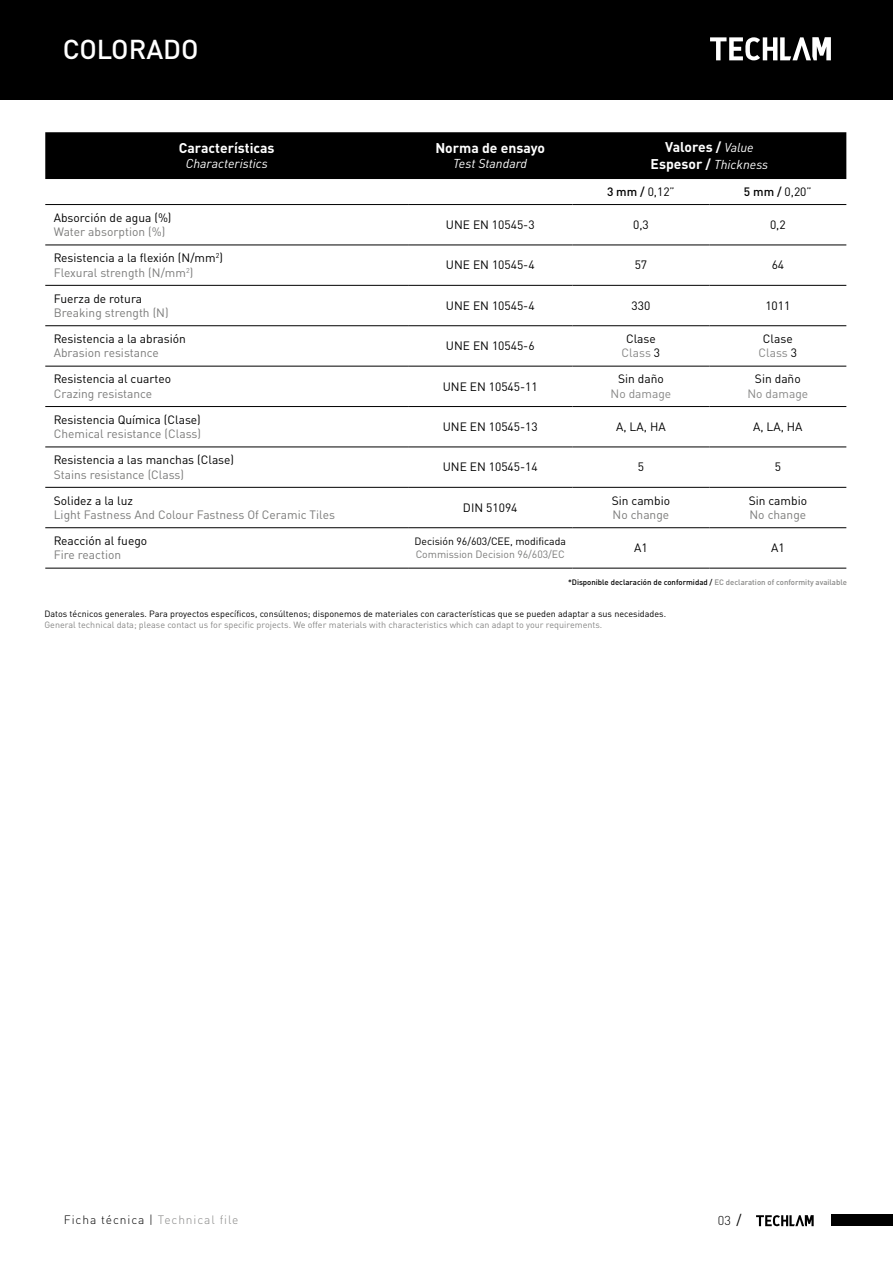
<style>
.page{position:relative;width:893px;height:1263px;background:#fff}
.page>*{position:absolute;margin:0;border:0;box-sizing:border-box;transform-origin:0 0}
.t1{font:500 27px "DIN Pro";color:#fff}
.t2{font:700 13.95px "DIN Pro";color:#fff}
.t3{font:italic 12.75px "DIN Pro";color:#fff}
.t4{font:300 12.75px "DIN Pro";color:#000}
.t5{font:12px/14.4px "DIN Pro";color:#000;text-align:center}
.t6{font:12px "DIN Pro";color:#7b7b7a}
.t7{font:300 12px "DIN Pro";letter-spacing:.075em;color:#000}
.t8{font:12px "DIN Pro";color:#878786}
.t9{font:10.5px "DIN Pro";letter-spacing:-.005em;color:#000}
.t10{font:10.5px "DIN Pro";letter-spacing:-.005em;color:#7b7b7a}
.t11{font:9px "DIN Pro";color:#000}
.t12{font:9px "DIN Pro";color:#878786}
.t13{font:500 7.8px "DIN Pro";color:#000}
.s1{font-size:13.5px}
.s2{font-weight:400;font-style:italic;font-size:12.75px}
.s3{font-weight:700;font-style:normal;font-size:13.95px}
.s4{font-weight:700;font-style:normal;font-size:13.5px}
.s5{font-weight:500}
.s6{color:#7b7b7a}
.s7{color:#878786}
.s8{font-weight:400;font-size:14.25px}
</style>
<div class="page">
<div style="left:0;top:0;width:893px;height:100px;background:#000"></div>
<div style="left:45px;top:132px;width:801px;height:47px;background:#000"></div>
<hr style="left:45px;top:204px;width:363px;height:1px;background:#000">
<hr style="left:408px;top:204px;width:164px;height:1px;background:#000">
<hr style="left:572px;top:204px;width:137px;height:1px;background:#000">
<hr style="left:709px;top:204px;width:137px;height:1px;background:#000">
<hr style="left:45px;top:245px;width:363px;height:1px;background:#000">
<hr style="left:408px;top:245px;width:164px;height:1px;background:#000">
<hr style="left:572px;top:245px;width:137px;height:1px;background:#000">
<hr style="left:709px;top:245px;width:137px;height:1px;background:#000">
<hr style="left:45px;top:285px;width:363px;height:1px;background:#000">
<hr style="left:408px;top:285px;width:164px;height:1px;background:#000">
<hr style="left:572px;top:285px;width:137px;height:1px;background:#000">
<hr style="left:709px;top:285px;width:137px;height:1px;background:#000">
<hr style="left:45px;top:325px;width:363px;height:1px;background:#000">
<hr style="left:408px;top:325px;width:164px;height:1px;background:#000">
<hr style="left:572px;top:325px;width:137px;height:1px;background:#000">
<hr style="left:709px;top:325px;width:137px;height:1px;background:#000">
<hr style="left:45px;top:366px;width:363px;height:1px;background:#000">
<hr style="left:408px;top:366px;width:164px;height:1px;background:#000">
<hr style="left:572px;top:366px;width:137px;height:1px;background:#000">
<hr style="left:709px;top:366px;width:137px;height:1px;background:#000">
<hr style="left:45px;top:406px;width:363px;height:1px;background:#000">
<hr style="left:408px;top:406px;width:164px;height:1px;background:#000">
<hr style="left:572px;top:406px;width:137px;height:1px;background:#000">
<hr style="left:709px;top:406px;width:137px;height:1px;background:#000">
<hr style="left:45px;top:447px;width:363px;height:1px;background:#000">
<hr style="left:408px;top:447px;width:164px;height:1px;background:#000">
<hr style="left:572px;top:447px;width:137px;height:1px;background:#000">
<hr style="left:709px;top:447px;width:137px;height:1px;background:#000">
<hr style="left:45px;top:487px;width:363px;height:1px;background:#000">
<hr style="left:408px;top:487px;width:164px;height:1px;background:#000">
<hr style="left:572px;top:487px;width:137px;height:1px;background:#000">
<hr style="left:709px;top:487px;width:137px;height:1px;background:#000">
<hr style="left:45px;top:527px;width:363px;height:1px;background:#000">
<hr style="left:408px;top:527px;width:164px;height:1px;background:#000">
<hr style="left:572px;top:527px;width:137px;height:1px;background:#000">
<hr style="left:709px;top:527px;width:137px;height:1px;background:#000">
<hr style="left:45px;top:568px;width:363px;height:1px;background:#000">
<hr style="left:408px;top:568px;width:164px;height:1px;background:#000">
<hr style="left:572px;top:568px;width:137px;height:1px;background:#000">
<hr style="left:709px;top:568px;width:137px;height:1px;background:#000">
<div style="left:831px;top:1215px;width:62px;height:11px;background:#000"></div>
<svg style="left:710px;top:37px;width:121px;height:23px"></svg>
<svg style="left:756px;top:1215px;width:58px;height:11px"></svg>
<h1 class="t1" style="left:63px;top:28px;width:137px">COLORADO</h1>
<p class="t2" style="left:179px;top:136px;width:97px">Características</p>
<p class="t3" style="left:186px;top:154px;width:83px">Characteristics</p>
<p class="t5" style="left:54px;top:209px;width:119px">Absorción de agua (%)</p>
<p class="t6" style="left:54px;top:222px;width:113px">Water absorption (%)</p>
<p class="t2" style="left:435px;top:136px;width:111px">Norma de ensayo</p>
<p class="t3" style="left:453px;top:154px;width:75px">Test Standard</p>
<p class="t2" style="left:665px;top:136px;width:90px">Valores <span class="s1">/</span> <span class="s2">Value</span></p>
<p class="t3" style="left:651px;top:154px;width:119px"><span class="s3">Espesor</span> <span class="s4">/</span> Thickness</p>
<p class="t5" style="left:607px;top:183px;width:69px"><span class="s5">3 mm /</span> 0,12”</p>
<p class="t5" style="left:744px;top:183px;width:69px"><span class="s5">5 mm /</span> 0,20”</p>
<p class="t5" style="left:446px;top:216px;width:90px">UNE EN 10545-3</p>
<p class="t5" style="left:633px;top:216px;width:17px">0,3</p>
<p class="t5" style="left:770px;top:216px;width:17px">0,2</p>
<p class="t5" style="left:54px;top:249px;width:171px;text-align:left">Resistencia a la flexión (N/mm<sup>2</sup>)<br><span class="s6">Flexural strength (N/mm</span><sup>2</sup><span class="s6">)</span></p>
<p class="t5" style="left:446px;top:257px;width:90px">UNE EN 10545-4</p>
<p class="t5" style="left:635px;top:257px;width:14px">57</p>
<p class="t5" style="left:772px;top:257px;width:14px">64</p>
<p class="t5" style="left:54px;top:290px;width:90px">Fuerza de rotura</p>
<p class="t6" style="left:54px;top:303px;width:116px">Breaking strength (N)</p>
<p class="t5" style="left:446px;top:297px;width:90px">UNE EN 10545-4</p>
<p class="t5" style="left:631px;top:297px;width:20px">330</p>
<p class="t5" style="left:765px;top:297px;width:27px">1011</p>
<p class="t5" style="left:54px;top:330px;width:134px">Resistencia a la abrasión</p>
<p class="t6" style="left:54px;top:344px;width:107px">Abrasion resistance</p>
<p class="t5" style="left:54px;top:371px;width:119px">Resistencia al cuarteo</p>
<p class="t6" style="left:54px;top:384px;width:100px">Crazing resistance</p>
<p class="t5" style="left:54px;top:411px;width:149px">Resistencia Química (Clase)</p>
<p class="t6" style="left:54px;top:424px;width:149px">Chemical resistance (Class)</p>
<p class="t5" style="left:54px;top:451px;width:182px">Resistencia a las manchas (Clase)</p>
<p class="t6" style="left:54px;top:465px;width:132px">Stains resistance (Class)</p>
<p class="t5" style="left:54px;top:492px;width:81px">Solidez a la luz</p>
<p class="t6" style="left:54px;top:505px;width:283px">Light Fastness And Colour Fastness Of Ceramic Tiles</p>
<p class="t5" style="left:54px;top:532px;width:95px">Reacción al fuego</p>
<p class="t6" style="left:54px;top:546px;width:69px">Fire reaction</p>
<p class="t5" style="left:446px;top:337px;width:90px">UNE EN 10545-6</p>
<p class="t5" style="left:622px;top:330px;width:40px">Clase<br><span class="s7">Class</span> 3</p>
<p class="t5" style="left:759px;top:330px;width:40px">Clase<br><span class="s7">Class</span> 3</p>
<p class="t5" style="left:443px;top:378px;width:97px">UNE EN 10545-11</p>
<p class="t5" style="left:618px;top:371px;width:47px">Sin daño</p>
<p class="t8" style="left:611px;top:384px;width:62px">No damage</p>
<p class="t5" style="left:755px;top:371px;width:47px">Sin daño</p>
<p class="t8" style="left:747px;top:384px;width:62px">No damage</p>
<p class="t5" style="left:443px;top:418px;width:97px">UNE EN 10545-13</p>
<p class="t5" style="left:616px;top:418px;width:51px">A, LA, HA</p>
<p class="t5" style="left:753px;top:418px;width:51px">A, LA, HA</p>
<p class="t5" style="left:443px;top:459px;width:97px">UNE EN 10545-14</p>
<p class="t5" style="left:638px;top:459px;width:8px">5</p>
<p class="t5" style="left:775px;top:459px;width:8px">5</p>
<p class="t5" style="left:463px;top:499px;width:56px">DIN 51094</p>
<p class="t9" style="left:415px;top:533px;width:153px">Decisión 96/603/CEE, modificada</p>
<p class="t10" style="left:416px;top:546px;width:151px">Commission Decision 96/603/EC</p>
<p class="t5" style="left:612px;top:492px;width:60px">Sin cambio</p>
<p class="t6" style="left:613px;top:505px;width:58px">No change</p>
<p class="t5" style="left:749px;top:492px;width:60px">Sin cambio</p>
<p class="t6" style="left:749px;top:505px;width:58px">No change</p>
<p class="t5" style="left:634px;top:539px;width:15px">A1</p>
<p class="t5" style="left:771px;top:539px;width:15px">A1</p>
<p class="t13" style="left:568px;top:575px;width:280px">*Disponible declaración de conformidad / <span class="s7">EC declaration of conformity available</span></p>
<p class="t11" style="left:44px;top:606px;width:623px">Datos técnicos generales. Para proyectos específicos, consúltenos; disponemos de materiales con características que se pueden adaptar a sus necesidades.</p>
<p class="t12" style="left:44px;top:617px;width:559px">General technical data; please contact us for specific projects. We offer materials with characteristics which can adapt to your requirements.</p>
<p class="t7" style="left:64px;top:1210px;width:176px">Ficha técnica | <span class="s7">Technical file</span></p>
<p class="t4" style="left:718px;top:1210px;width:25px">03 <span class="s8">/</span></p>
</div>
